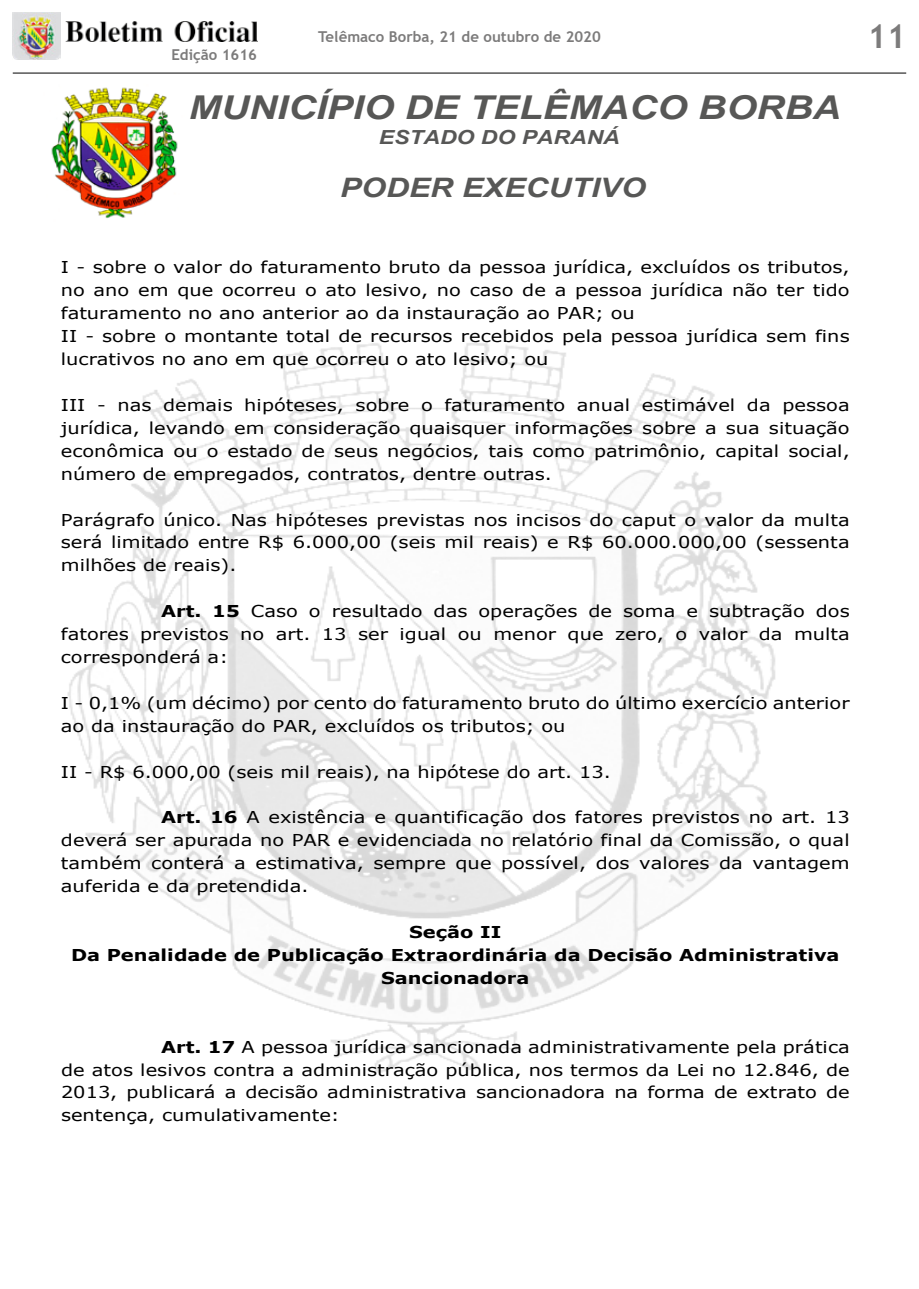
<style>
.page{position:relative;width:919px;height:1289px;background:#fff}
.page>*{position:absolute;margin:0;border:0;box-sizing:border-box;transform-origin:0 0}
.t1{font:700 33px "Trebuchet MS";color:#7c7b7b}
.t2{font:italic 700 32.85px "Arial";color:#575756;scale:1.18 1}
.t3{font:italic 700 26.85px "Arial";color:#575756;scale:1.18 1}
.t4{font:italic 700 19.35px "Arial";color:#575756;scale:1.18 1}
.t5{font:16.35px/23px "Verdana";color:#000;text-align:justify;scale:1.18 1}
.t6{font:700 16.35px/23px "Verdana";color:#000;text-align:center;scale:1.18 1}
.t7{font:700 15px "Trebuchet MS";color:#7c7b7b}
.s1{font-weight:700}
</style>
<div class="page">
<img style="left:13px;top:13px;width:47px;height:47px">
<img style="left:66px;top:21px;width:191px;height:21px">
<hr style="left:13px;top:73px;width:893px;height:1px;background:#000">
<img style="left:51px;top:87px;width:127px;height:132px">
<img style="left:67px;top:343px;width:708px;height:730px">
<p class="t7" style="left:318px;top:27px;width:284px">Telêmaco Borba, 21 de outubro de 2020</p>
<h1 class="t1" style="left:867px;top:16px;width:40px">11</h1>
<p class="t7" style="left:171px;top:45px;width:87px">Edição 1616</p>
<h2 class="t2" style="left:189px;top:85px;width:554px">MUNICÍPIO DE TELÊMACO BORBA</h2>
<p class="t4" style="left:378px;top:124px;width:206px">ESTADO DO PARANÁ</p>
<h3 class="t3" style="left:340px;top:170px;width:260px">PODER EXECUTIVO</h3>
<p class="t5" style="left:61px;top:256px;width:670px;text-align:left">I - sobre o valor do faturamento bruto da pessoa jurídica, excluídos os tributos, no ano em que ocorreu o ato lesivo, no caso de a pessoa jurídica não ter tido faturamento no ano anterior ao da instauração ao PAR; ou<br>II - sobre o montante total de recursos recebidos pela pessoa jurídica sem fins lucrativos no ano em que ocorreu o ato lesivo; ou</p>
<p class="t5" style="left:61px;top:393px;width:670px">III - nas demais hipóteses, sobre o faturamento anual estimável da pessoa jurídica, levando em consideração quaisquer informações sobre a sua situação econômica ou o estado de seus negócios, tais como patrimônio, capital social, número de empregados, contratos, dentre outras.</p>
<p class="t5" style="left:61px;top:508px;width:670px">Parágrafo único. Nas hipóteses previstas nos incisos do caput o valor da multa será limitado entre R$ 6.000,00 (seis mil reais) e R$ 60.000.000,00 (sessenta milhões de reais).</p>
<p class="t5" style="left:61px;top:599px;width:670px;text-indent:100px"><span class="s1">Art. 15</span> Caso o resultado das operações de soma e subtração dos fatores previstos no art. 13 ser igual ou menor que zero, o valor da multa corresponderá a:</p>
<p class="t5" style="left:61px;top:691px;width:670px">I - 0,1% (um décimo) por cento do faturamento bruto do último exercício anterior ao da instauração do PAR, excluídos os tributos; ou</p>
<p class="t5" style="left:61px;top:760px;width:467px">II - R$ 6.000,00 (seis mil reais), na hipótese do art. 13.</p>
<p class="t5" style="left:61px;top:805px;width:670px;text-indent:100px"><span class="s1">Art. 16</span> A existência e quantificação dos fatores previstos no art. 13 deverá ser apurada no PAR e evidenciada no relatório final da Comissão, o qual também conterá a estimativa, sempre que possível, dos valores da vantagem auferida e da pretendida.</p>
<p class="t6" style="left:71px;top:920px;width:652px">Seção II<br>Da Penalidade de Publicação Extraordinária da Decisão Administrativa<br>Sancionadora</p>
<p class="t5" style="left:61px;top:1035px;width:670px;text-indent:100px"><span class="s1">Art. 17</span> A pessoa jurídica sancionada administrativamente pela prática de atos lesivos contra a administração pública, nos termos da Lei no 12.846, de 2013, publicará a decisão administrativa sancionadora na forma de extrato de sentença, cumulativamente:</p>
</div>
